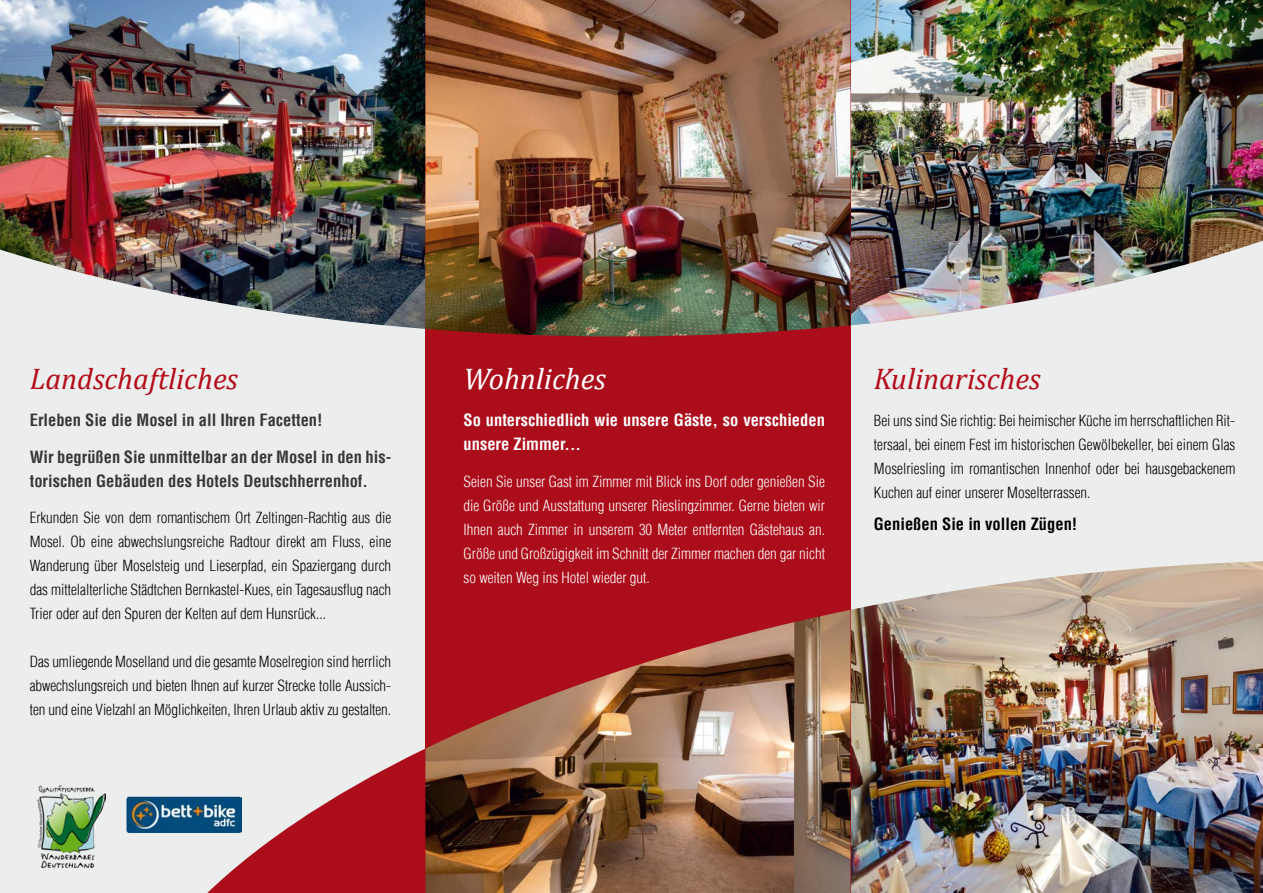
<style>
.page{position:relative;width:1263px;height:893px;background:#fff}
.page>*{position:absolute;margin:0;border:0;box-sizing:border-box;transform-origin:0 0}
.t1{font:italic 30px "Cambria";color:#b40b1a}
.t2{font:italic 30px "Cambria";color:#fff}
.t3{font:700 condensed 16.5px/24px "Helvetica LT";color:#373739}
.t4{font:700 condensed 16.5px/24px "Helvetica LT";color:#fff}
.t5{font:700 condensed 16.5px "Helvetica LT";color:#000}
.t6{font:300 condensed 15px/24px "Helvetica LT";color:#000;text-align:justify}
.t7{font:300 condensed 15px/24px "Helvetica LT";color:#fff;text-align:justify}
</style>
<div class="page">
<div style="left:0;top:0;width:425px;height:893px;background:#eceded"></div>
<div style="left:850px;top:47px;width:413px;height:840px;background:#eceded"></div>
<img style="left:850px;top:561px;width:413px;height:332px">
<img style="left:850px;top:0;width:413px;height:325px">
<div style="left:425px;top:0;width:425px;height:893px;background:#ac0d1a"></div>
<img style="left:425px;top:0;width:425px;height:336px">
<img style="left:0;top:0;width:425px;height:329px">
<img style="left:425px;top:610px;width:425px;height:283px">
<svg style="left:194px;top:749px;width:231px;height:144px"></svg>
<img style="left:36px;top:785px;width:70px;height:82px">
<img style="left:126px;top:797px;width:116px;height:35px">
<h1 class="t1" style="left:30px;top:358px;width:210px">Landschaftliches</h1>
<p class="t3" style="left:30px;top:408px;width:294px">Erleben Sie die Mosel in all Ihren Facetten!</p>
<p class="t3" style="left:30px;top:444px;width:363px">Wir begrüßen Sie unmittelbar an der Mosel in den his&shy;torischen Gebäuden des Hotels Deutschherrenhof.</p>
<p class="t6" style="left:30px;top:506px;width:363px">Erkunden Sie von dem romantischem Ort Zeltingen-Rachtig aus die Mosel. Ob eine abwechslungsreiche Radtour direkt am Fluss, eine Wanderung über Moselsteig und Lieserpfad, ein Spaziergang durch das mittelalterliche Städtchen Bernkastel-Kues, ein Tagesausflug nach Trier oder auf den Spuren der Kelten auf dem Hunsrück...</p>
<p class="t6" style="left:30px;top:650px;width:363px">Das umliegende Moselland und die gesamte Moselregion sind herrlich abwechslungsreich und bieten Ihnen auf kurzer Strecke tolle Aussich&shy;ten und eine Vielzahl an Möglichkeiten, Ihren Urlaub aktiv zu gestalten.</p>
<h1 class="t2" style="left:463px;top:358px;width:144px">Wohnliches</h1>
<p class="t4" style="left:463px;top:408px;width:363px">So unterschiedlich wie unsere Gäste, so verschieden unsere Zimmer...</p>
<p class="t7" style="left:463px;top:469px;width:363px">Seien Sie unser Gast im Zimmer mit Blick ins Dorf oder genießen Sie die Größe und Ausstattung unserer Rieslingzimmer. Gerne bieten wir Ihnen auch Zimmer in unserem 30 Meter entfernten Gästehaus an.<br>Größe und Großzügigkeit im Schnitt der Zimmer machen den gar nicht so weiten Weg ins Hotel wieder gut.</p>
<h1 class="t1" style="left:874px;top:358px;width:168px">Kulinarisches</h1>
<p class="t6" style="left:874px;top:408px;width:363px">Bei uns sind Sie richtig: Bei heimischer Küche im herrschaftlichen Rit&shy;tersaal, bei einem Fest im historischen Gewölbekeller, bei einem Glas Moselriesling im romantischen Innenhof oder bei hausgebackenem Kuchen auf einer unserer Moselterrassen.</p>
<p class="t5" style="left:874px;top:514px;width:205px">Genießen Sie in vollen Zügen!</p>
</div>
